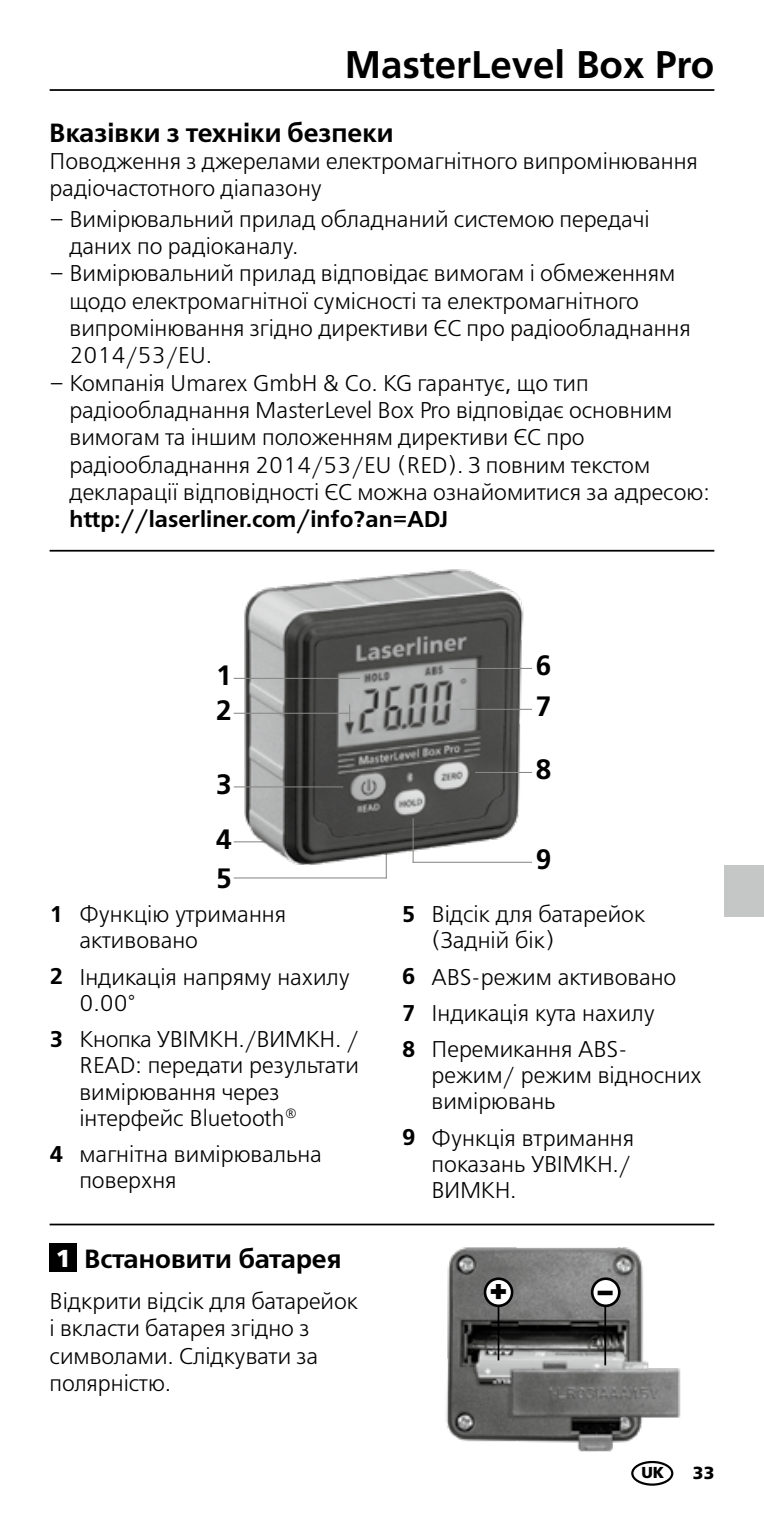
<style>
.page{position:relative;width:764px;height:1513px;background:#fff}
.page>*{position:absolute;margin:0;border:0;box-sizing:border-box;transform-origin:0 0}
.t1{font:700 38.5px "Frutiger LT Com";color:#000}
.t2{font:900 29.75px "Frutiger LT Com";color:#000}
.t3{font:700 28px/35px "Frutiger LT Com";color:#000}
.t4{font:600 26.25px "Free Set";color:#000}
.t5{font:900 24.5px "Frutiger LT Com";color:#fff}
.t6{font:300 22.75px/27.3px "Free Set";color:#000}
.t7{font:600 22.75px/36.1px "Free Set";color:#000;text-align:justify}
.t8{font:900 17.5px "Frutiger LT Com";color:#000}
.t9{font:900 15.75px "Frutiger LT Com";color:#000}
.s1{font-family:"Frutiger LT Com";font-weight:900;font-size:21px;color:#fff}
</style>
<div class="page">
<hr style="left:50px;top:89px;width:664px;height:2px;background:#000">
<hr style="left:50px;top:1224px;width:664px;height:1px;background:#000">
<img style="left:446px;top:1247px;width:235px;height:205px">
<hr style="left:498px;top:1288px;width:1px;height:72px;background:#000">
<hr style="left:604px;top:1293px;width:2px;height:72px;background:#000">
<div style="left:485px;top:1279px;width:27px;height:27px;background:#fff;border-radius:50%"></div>
<div style="left:484px;top:1277px;width:29px;height:30px;border:3px solid #000;border-radius:50%"></div>
<div style="left:592px;top:1279px;width:27px;height:27px;background:#fff;border-radius:50%"></div>
<div style="left:591px;top:1277px;width:30px;height:30px;border:3px solid #000;border-radius:50%"></div>
<hr style="left:50px;top:550px;width:664px;height:2px;background:#000">
<hr style="left:234px;top:877px;width:153px;height:2px;background:#878786">
<hr style="left:386px;top:816px;width:1px;height:62px;background:#878786">
<img style="left:208px;top:549px;width:338px;height:325px">
<hr style="left:475px;top:772px;width:57px;height:1px;background:#878786">
<hr style="left:460px;top:709px;width:72px;height:1px;background:#878786">
<hr style="left:449px;top:668px;width:83px;height:1px;background:#878786">
<hr style="left:413px;top:862px;width:119px;height:1px;background:#878786">
<hr style="left:412px;top:818px;width:2px;height:45px;background:#878786">
<hr style="left:234px;top:678px;width:126px;height:1px;background:#878786">
<hr style="left:234px;top:713px;width:116px;height:1px;background:#878786">
<hr style="left:234px;top:786px;width:109px;height:2px;background:#878786">
<svg style="left:349px;top:705px;width:1px;height:17px"></svg>
<div style="left:724px;top:865px;width:40px;height:51px;background:#c5c6c6"></div>
<div style="left:631px;top:1461px;width:42px;height:25px;border:2px solid #000;border-radius:50%"></div>
<div style="left:50px;top:1243px;width:27px;height:29px;background:#000"></div>
<h1 class="t1" style="left:345px;top:42px;width:371px">MasterLevel Box Pro</h1>
<p class="t4" style="left:50px;top:117px;width:346px">Вказівки з техніки безпеки</p>
<p class="t6" style="left:50px;top:148px;width:650px">Поводження з джерелами електромагнітного випромінювання радіочастотного діапазону</p>
<p class="t6" style="left:69px;top:206px;width:582px;text-indent:-20px">– Вимірювальний прилад обладнаний системою передачі даних по радіоканалу.</p>
<p class="t6" style="left:69px;top:260px;width:623px;text-indent:-20px">– Вимірювальний прилад відповідає вимогам і обмеженням щодо електромагнітної сумісності та електромагнітного випромінювання згідно директиви ЄС про радіообладнання 2014/53/EU.</p>
<p class="t6" style="left:69px;top:370px;width:642px;text-indent:-20px">– Компанія Umarex GmbH &amp; Co. KG гарантує, що тип радіообладнання MasterLevel Box Pro відповідає основним вимогам та іншим положенням директиви ЄС про радіообладнання 2014/53/EU (RED). З повним текстом декларації відповідності ЄС можна ознайомитися за адресою:</p>
<p class="t7" style="left:69px;top:502px;width:380px">http://laserliner.com/info?an=ADJ</p>
<p class="t3" style="left:216px;top:658px;width:17px">1<br>2</p>
<p class="t3" style="left:216px;top:767px;width:17px">3</p>
<p class="t3" style="left:216px;top:822px;width:17px">4</p>
<p class="t7" style="left:50px;top:897px;width:15px">1</p>
<p class="t7" style="left:50px;top:959px;width:15px">2</p>
<p class="t7" style="left:50px;top:1021px;width:15px">3</p>
<p class="t7" style="left:50px;top:1136px;width:15px">4</p>
<p class="t3" style="left:216px;top:860px;width:17px">5</p>
<p class="t6" style="left:79px;top:902px;width:208px;line-height:26.2px">Функцію утримання активовано</p>
<p class="t6" style="left:79px;top:964px;width:272px;line-height:26.2px">Індикація напряму нахилу<br>0.00°</p>
<p class="t6" style="left:79px;top:1027px;width:281px;line-height:26.2px">Кнопка УВІМКН./ВИМКН. /<br>READ: передати результати вимірювання через інтерфейс Bluetooth<sup>®</sup></p>
<p class="t6" style="left:79px;top:1141px;width:244px;line-height:26.2px">магнітна вимірювальна поверхня</p>
<p class="t4" style="left:56px;top:1243px;width:287px"><span class="s1">1</span> Встановити батарея</p>
<p class="t6" style="left:50px;top:1288px;width:310px">Відкрити відсік для батарейок і вкласти батарея згідно з символами. Слідкувати за полярністю.</p>
<p class="t5" style="left:56px;top:1244px;width:16px">1</p>
<p class="t3" style="left:536px;top:648px;width:17px">6</p>
<p class="t3" style="left:536px;top:688px;width:17px">7</p>
<p class="t3" style="left:536px;top:752px;width:17px">8</p>
<p class="t7" style="left:402px;top:897px;width:15px">5</p>
<p class="t7" style="left:402px;top:959px;width:15px">6<br>7<br>8</p>
<p class="t7" style="left:402px;top:1120px;width:15px">9</p>
<p class="t3" style="left:536px;top:841px;width:17px">9</p>
<p class="t6" style="left:432px;top:902px;width:215px;line-height:26.2px">Відсік для батарейок (Задній бік)</p>
<p class="t6" style="left:432px;top:959px;width:246px;line-height:36.1px">ABS-режим активовано<br>Індикація кута нахилу<br>Перемикання ABS-</p>
<p class="t6" style="left:432px;top:1063px;width:272px;line-height:26.2px">режим/ режим відносних вимірювань</p>
<p class="t6" style="left:432px;top:1125px;width:204px;line-height:26.2px">Функція втримання показань УВІМКН./<br>ВИМКН.</p>
<h2 class="t2" style="left:508px;top:1313px;width:19px;rotate:-180deg">+</h2>
<h2 class="t2" style="left:598px;top:1272px;width:16px">–</h2>
<p class="t9" style="left:641px;top:1463px;width:24px">UK</p>
<p class="t8" style="left:693px;top:1462px;width:23px">33</p>
</div>
